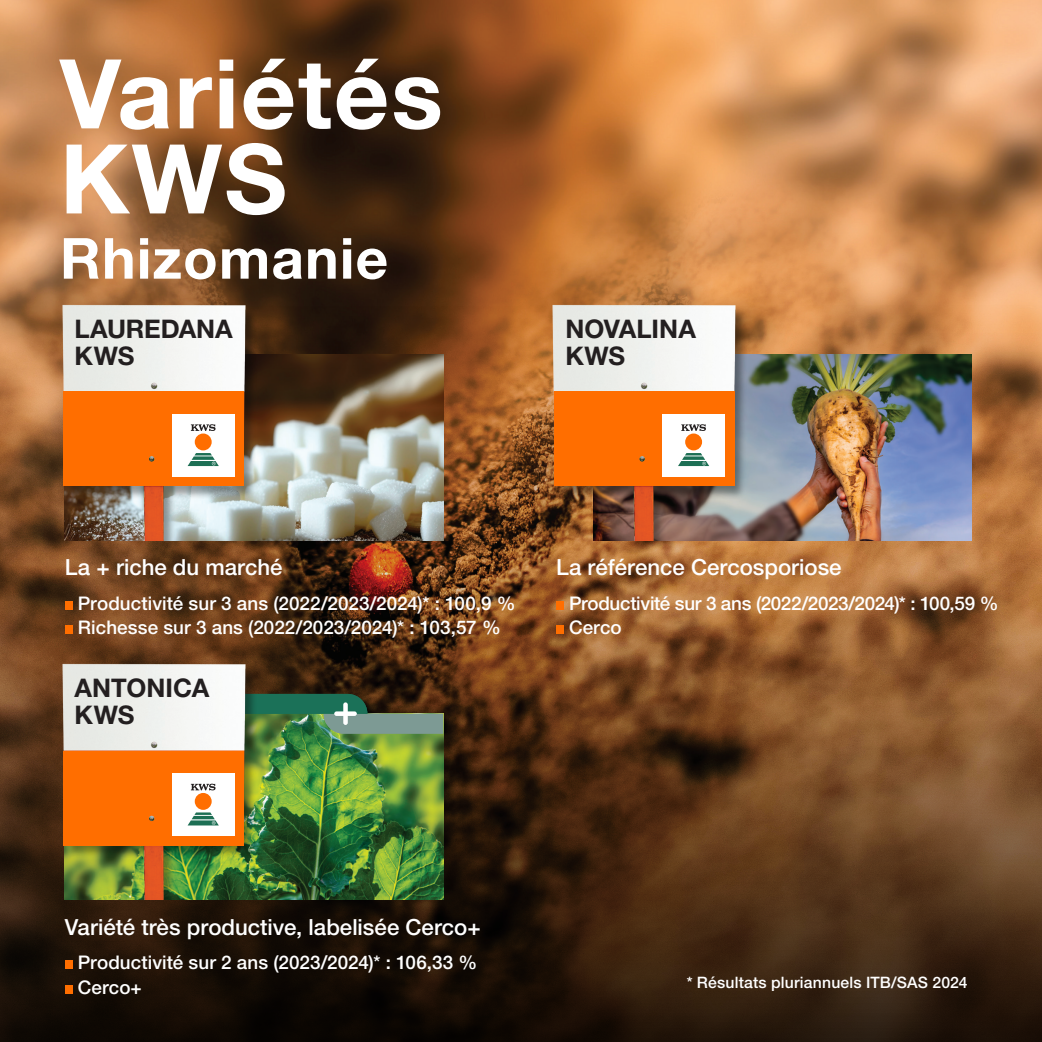
<style>
.page{position:relative;width:1042px;height:1042px;background:#fff}
.page>*{position:absolute;margin:0;border:0;box-sizing:border-box;transform-origin:0 0}
.t1{font:700 96.42px "Helvetica Neue LT Std";letter-spacing:.02em;color:#fff}
.t2{font:700 56.7px "Helvetica Neue LT Std";letter-spacing:.02em;color:#fff}
.KWS_Topline_11pt{font:700 25.72px/27.3px "Helvetica Neue LT Std";letter-spacing:-.005em;color:#231f20}
.KWS_Topline_11pt-2{font:500 22.22px "Helvetica Neue LT Std";color:#fff}
.KWS_Topline_11pt-3{font:500 18.9px "Helvetica Neue LT Std";letter-spacing:.005em;color:#fff}
.KWS_Topline_11pt-4{font:500 18.9px "Helvetica Neue LT Std";letter-spacing:-.015em;color:#fff}
.KWS_Topline_11pt-5{font:500 15.75px "Helvetica Neue LT Std";letter-spacing:.01em;color:#fff}
</style>
<div class="page">
<img style="left:0;top:0;width:1042px;height:272px">
<img style="left:0;top:333px;width:759px;height:709px">
<img style="left:759px;top:272px;width:283px;height:770px">
<img style="left:0;top:272px;width:762px;height:61px">
<img style="left:260px;top:354px;width:183px;height:186px">
<img style="left:47px;top:300px;width:213px;height:240px">
<div style="left:65px;top:601px;width:8px;height:9px;background:#ff6e00"></div>
<div style="left:65px;top:625px;width:8px;height:9px;background:#ff6e00"></div>
<div style="left:65px;top:960px;width:8px;height:9px;background:#ff6e00"></div>
<div style="left:65px;top:984px;width:8px;height:9px;background:#ff6e00"></div>
<img style="left:751px;top:354px;width:221px;height:186px">
<img style="left:537px;top:300px;width:214px;height:240px">
<div style="left:556px;top:601px;width:8px;height:9px;background:#ff6e00"></div>
<div style="left:556px;top:625px;width:8px;height:9px;background:#ff6e00"></div>
<img style="left:260px;top:733px;width:183px;height:167px">
<img style="left:260px;top:694px;width:183px;height:39px">
<img style="left:47px;top:660px;width:213px;height:240px">
<div style="left:63px;top:391px;width:181px;height:95px;background:#ff6e00"></div>
<div style="left:172px;top:414px;width:62px;height:62px;background:#fff"></div>
<svg style="left:188px;top:453px;width:31px;height:13px"></svg>
<div style="left:195px;top:433px;width:17px;height:17px;background:#ff6e00;border-radius:50%"></div>
<svg style="left:191px;top:424px;width:25px;height:7px"></svg>
<svg style="left:149px;top:456px;width:5px;height:6px"></svg>
<div style="left:63px;top:751px;width:181px;height:94px;background:#ff6e00"></div>
<div style="left:172px;top:773px;width:62px;height:63px;background:#fff"></div>
<svg style="left:188px;top:812px;width:31px;height:13px"></svg>
<div style="left:195px;top:793px;width:17px;height:17px;background:#ff6e00;border-radius:50%"></div>
<svg style="left:191px;top:783px;width:25px;height:7px"></svg>
<svg style="left:149px;top:815px;width:5px;height:6px"></svg>
<div style="left:554px;top:391px;width:180px;height:95px;background:#ff6e00"></div>
<div style="left:662px;top:414px;width:63px;height:62px;background:#fff"></div>
<svg style="left:678px;top:453px;width:31px;height:13px"></svg>
<div style="left:685px;top:433px;width:17px;height:17px;background:#ff6e00;border-radius:50%"></div>
<svg style="left:681px;top:424px;width:25px;height:7px"></svg>
<svg style="left:639px;top:456px;width:6px;height:6px"></svg>
<p class="t1" style="left:60px;top:34px;width:384px">Variétés</p>
<p class="t1" style="left:60px;top:119px;width:228px">KWS</p>
<p class="t2" style="left:60px;top:223px;width:330px">Rhizomanie</p>
<p class="KWS_Topline_11pt" style="left:75px;top:314px;width:160px">LAUREDANA<br>KWS</p>
<p class="KWS_Topline_11pt" style="left:565px;top:314px;width:132px">NOVALINA<br>KWS</p>
<p class="KWS_Topline_11pt-2" style="left:65px;top:554px;width:219px">La + riche du marché</p>
<p class="KWS_Topline_11pt-3" style="left:78px;top:592px;width:439px">Productivité sur 3 ans (2022/2023/2024)* : 100,9 %</p>
<p class="KWS_Topline_11pt-3" style="left:78px;top:616px;width:424px">Richesse sur 3 ans (2022/2023/2024)* : 103,57 %</p>
<p class="KWS_Topline_11pt" style="left:75px;top:673px;width:136px">ANTONICA<br>KWS</p>
<p class="KWS_Topline_11pt-2" style="left:556px;top:554px;width:287px">La référence Cercosporiose</p>
<p class="KWS_Topline_11pt-4" style="left:569px;top:592px;width:431px">Productivité sur 3 ans (2022/2023/2024)* : 100,59 %</p>
<p class="KWS_Topline_11pt-3" style="left:569px;top:616px;width:54px">Cerco</p>
<p class="KWS_Topline_11pt-2" style="left:65px;top:913px;width:417px">Variété très productive, labelisée Cerco+</p>
<p class="KWS_Topline_11pt-3" style="left:78px;top:951px;width:401px">Productivité sur 2 ans (2023/2024)* : 106,33 %</p>
<p class="KWS_Topline_11pt-3" style="left:78px;top:975px;width:66px">Cerco+</p>
<p class="KWS_Topline_11pt-5" style="left:687px;top:973px;width:282px">* Résultats pluriannuels ITB/SAS 2024</p>
</div>
